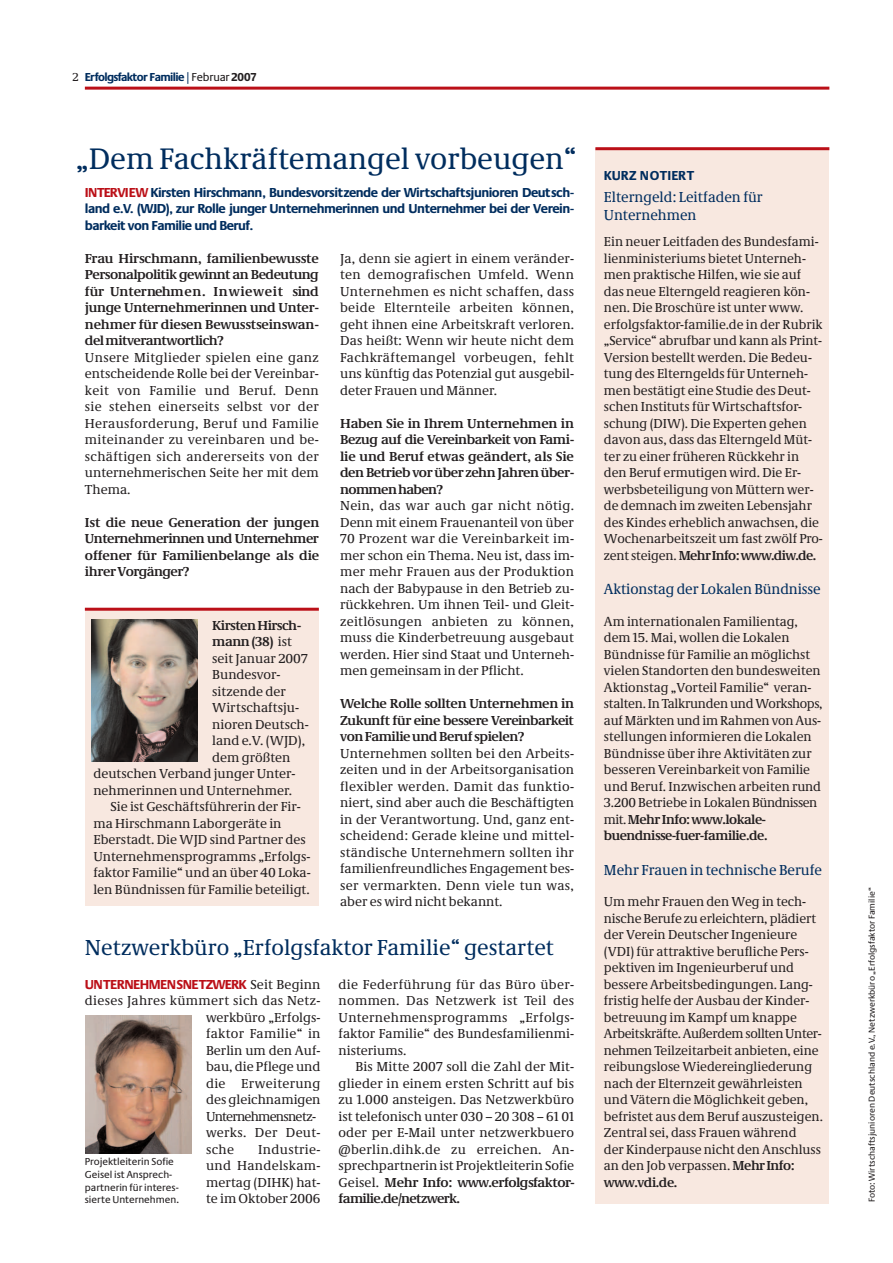
<style>
.page{position:relative;width:893px;height:1263px;background:#fff}
.page>*{position:absolute;margin:0;border:0;box-sizing:border-box;transform-origin:0 0}
.t1{font:30.75px "Neue Demos";color:#002d5e}
.t2{font:22.5px "Neue Demos";color:#002d5e}
.t3{font:15px/18px "Neue Demos";color:#002d5e}
.t4{font:13.5px/16.5px "Neue Demos";color:#231f20;text-align:justify}
.t5{font:700 13.5px/16.5px "Neue Demos";letter-spacing:-.03em;color:#231f20;text-align:justify}
.t6{font:700 13.5px/16.5px "Neue Praxis";letter-spacing:-.04em;color:#002d5e;text-align:justify}
.t7{font:700 13.5px "Neue Praxis";letter-spacing:-.04em;color:#bb1018}
.t8{font:700 13.5px "Neue Praxis";letter-spacing:.005em;color:#002d5e}
.t9{font:700 12px "Neue Praxis";letter-spacing:-.05em;color:#002d5e}
.t10{font:12px "Neue Demos";color:#231f20}
.t11{font:10.5px/12.6px "Neue Praxis";color:#231f20}
.t12{font:9px "Neue Praxis";color:#231f20}
.s1{font-weight:400;color:#231f20}
.s2{color:#231f20}
.s3{color:#bb1018}
.s4{font-weight:400}
.s5{font-family:"Neue Demos";font-weight:400;color:#231f20}
.s6{font-weight:700}
</style>
<div class="page">
<hr style="left:85px;top:87px;width:744px;height:3px;background:#bb1018">
<div style="left:595px;top:148px;width:234px;height:1055px;background:#f8e8e0"></div>
<hr style="left:595px;top:147px;width:234px;height:3px;background:#bb1018">
<div style="left:85px;top:610px;width:234px;height:296px;background:#f8e8e0"></div>
<img style="left:85px;top:1016px;width:106px;height:138px">
<img style="left:91px;top:619px;width:106px;height:142px">
<hr style="left:85px;top:608px;width:234px;height:3px;background:#bb1018">
<p class="t9" style="left:85px;top:73px;width:173px">Erfolgsfaktor Familie | <span class="s1">Februar</span> <span class="s2">2007</span></p>
<p class="t10" style="left:72px;top:73px;width:8px">2</p>
<h1 class="t1" style="left:76px;top:147px;width:502px">„Dem Fachkräftemangel vorbeugen“</h1>
<p class="t6" style="left:85px;top:185px;width:491px"><span class="s3">INTERVIEW</span> Kirsten Hirschmann, Bundesvorsitzende der Wirtschaftsjunioren Deutsch&shy;land e.V. (WJD), zur Rolle junger Unternehmerinnen und Unternehmer bei der Verein&shy;barkeit von Familie und Beruf.</p>
<p class="t5" style="left:85px;top:251px;width:235px">Frau Hirschmann, familienbewusste Personalpolitik gewinnt an Bedeutung für Unternehmen. Inwieweit sind junge Unternehmerinnen und Unter&shy;nehmer für diesen Bewusstseinswan&shy;del mitverantwortlich?</p>
<p class="t4" style="left:85px;top:350px;width:235px">Unsere Mitglieder spielen eine ganz entscheidende Rolle bei der Vereinbar&shy;keit von Familie und Beruf. Denn sie stehen einerseits selbst vor der Herausforderung, Beruf und Familie miteinander zu vereinbaren und be&shy;schäftigen sich andererseits von der unternehmerischen Seite her mit dem Thema.</p>
<p class="t5" style="left:85px;top:515px;width:236px">Ist die neue Generation der jungen Unternehmerinnen und Unternehmer offener für Familienbelange als die ihrer Vorgänger?</p>
<p class="t5" style="left:212px;top:618px;width:91px">Kirsten Hirsch-</p>
<p class="t5" style="left:212px;top:634px;width:81px">mann (38) <span class="s4">ist</span></p>
<p class="t4" style="left:212px;top:651px;width:97px">seit Januar 2007</p>
<p class="t4" style="left:212px;top:667px;width:70px">Bundesvor-</p>
<p class="t4" style="left:212px;top:684px;width:75px">sitzende der</p>
<p class="t4" style="left:212px;top:700px;width:88px">Wirtschaftsju-</p>
<p class="t4" style="left:212px;top:717px;width:98px">nioren Deutsch-</p>
<p class="t4" style="left:212px;top:733px;width:94px">land e.V. (WJD),</p>
<p class="t4" style="left:212px;top:750px;width:80px">dem größten</p>
<p class="t4" style="left:93px;top:766px;width:204px">deutschen Verband junger Unter-</p>
<p class="t4" style="left:93px;top:783px;width:200px">nehmerinnen und Unternehmer.</p>
<p class="t4" style="left:110px;top:799px;width:192px">Sie ist Geschäftsführerin der Fir-</p>
<p class="t4" style="left:93px;top:816px;width:190px">ma Hirschmann Laborgeräte in</p>
<p class="t4" style="left:93px;top:832px;width:214px">Eberstadt. Die WJD sind Partner des</p>
<p class="t4" style="left:93px;top:849px;width:219px">Unternehmensprogramms „Erfolgs-</p>
<p class="t4" style="left:93px;top:865px;width:219px">faktor Familie“ und an über 40 Loka-</p>
<p class="t4" style="left:93px;top:882px;width:218px">len Bündnissen für Familie beteiligt.</p>
<p class="t4" style="left:340px;top:251px;width:235px">Ja, denn sie agiert in einem veränder&shy;ten demografischen Umfeld. Wenn Unternehmen es nicht schaffen, dass beide Elternteile arbeiten können, geht ihnen eine Arbeitskraft verloren.<br>Das heißt: Wenn wir heute nicht dem Fachkräftemangel vorbeugen, fehlt uns künftig das Potenzial gut ausgebil&shy;deter Frauen und Männer.</p>
<p class="t5" style="left:340px;top:416px;width:235px">Haben Sie in Ihrem Unternehmen in Bezug auf die Vereinbarkeit von Fami&shy;lie und Beruf etwas geändert, als Sie den Betrieb vor über zehn Jahren über&shy;nommen haben?</p>
<p class="t4" style="left:340px;top:498px;width:235px">Nein, das war auch gar nicht nötig.<br>Denn mit einem Frauenanteil von über 70 Prozent war die Vereinbarkeit im&shy;mer schon ein Thema. Neu ist, dass im&shy;mer mehr Frauen aus der Produktion nach der Babypause in den Betrieb zu&shy;rückkehren. Um ihnen Teil- und Gleit&shy;zeitlösungen anbieten zu können, muss die Kinderbetreuung ausgebaut werden. Hier sind Staat und Unterneh&shy;men gemeinsam in der Pflicht.</p>
<p class="t5" style="left:340px;top:696px;width:235px">Welche Rolle sollten Unternehmen in Zukunft für eine bessere Vereinbarkeit von Familie und Beruf spielen?</p>
<p class="t4" style="left:340px;top:746px;width:235px">Unternehmen sollten bei den Arbeits&shy;zeiten und in der Arbeitsorganisation flexibler werden. Damit das funktio&shy;niert, sind aber auch die Beschäftigten in der Verantwortung. Und, ganz ent&shy;scheidend: Gerade kleine und mittel&shy;ständische Unternehmern sollten ihr familienfreundliches Engagement bes&shy;ser vermarkten. Denn viele tun was, aber es wird nicht bekannt.</p>
<h2 class="t2" style="left:85px;top:939px;width:470px">Netzwerkbüro „Erfolgsfaktor Familie“ gestartet</h2>
<p class="t7" style="left:85px;top:979px;width:237px">UNTERNEHMENSNETZWERK <span class="s5">Seit Beginn</span></p>
<p class="t4" style="left:206px;top:993px;width:116px;text-align:left;text-indent:-121px">dieses Jahres kümmert sich das Netz&shy;werkbüro „Erfolgs&shy;faktor Familie“ in<br>Berlin um den Auf&shy;bau, die Pflege und die Erweiterung des gleichnamigen<br>Unternehmensnetz&shy;werks. Der Deut&shy;sche</p>
<p class="t4" style="left:206px;top:1142px;width:116px;text-indent:52px">Industrie&shy;und Handelskam&shy;mertag (DIHK) hat&shy;te im Oktober 2006</p>
<p class="t11" style="left:85px;top:1156px;width:96px">Projektleiterin Sofie<br>Geisel ist Ansprech&shy;partnerin für interes&shy;sierte Unternehmen.</p>
<p class="t4" style="left:338px;top:977px;width:237px">die Federführung für das Büro über&shy;nommen. Das Netzwerk ist Teil des Unternehmensprogramms „Erfolgs&shy;faktor Familie“ des Bundesfamilienmi&shy;nisteriums.</p>
<p class="t4" style="left:338px;top:1059px;width:237px;text-indent:17px">Bis Mitte 2007 soll die Zahl der Mit&shy;glieder in einem ersten Schritt auf bis zu 1.000 ansteigen. Das Netzwerkbüro ist telefonisch unter 030 – 20 308 – 61 01 oder per E-Mail unter netzwerkbuero @berlin.dihk.de zu erreichen. An&shy;sprechpartnerin ist Projektleiterin Sofie Geisel. <span class="s6">Mehr Info: www.erfolgsfaktor&shy;familie.de/netzwerk.</span></p>
<p class="t8" style="left:604px;top:171px;width:92px">KURZ NOTIERT</p>
<p class="t3" style="left:604px;top:189px;width:160px">Elterngeld: Leitfaden für<br>Unternehmen</p>
<p class="t4" style="left:604px;top:234px;width:220px;text-align:left">Ein neuer Leitfaden des Bundesfami&shy;lienministeriums bietet Unterneh&shy;men praktische Hilfen, wie sie auf das neue Elterngeld reagieren kön&shy;nen. Die Broschüre ist unter www. erfolgsfaktor-familie.de in der Rubrik „Service“ abrufbar und kann als Print-Version bestellt werden. Die Bedeu&shy;tung des Elterngelds für Unterneh&shy;men bestätigt eine Studie des Deut&shy;schen Instituts für Wirtschaftsfor&shy;schung (DIW). Die Experten gehen davon aus, dass das Elterngeld Müt&shy;ter zu einer früheren Rückkehr in den Beruf ermutigen wird. Die Er&shy;werbsbeteiligung von Müttern wer&shy;de demnach im zweiten Lebensjahr des Kindes erheblich anwachsen, die Wochenarbeitszeit um fast zwölf Pro&shy;zent steigen. <span class="s6">Mehr Info: www.diw.de.</span></p>
<p class="t3" style="left:604px;top:581px;width:218px">Aktionstag der Lokalen Bündnisse</p>
<p class="t4" style="left:604px;top:614px;width:220px;text-align:left">Am internationalen Familientag, dem 15. Mai, wollen die Lokalen Bündnisse für Familie an möglichst vielen Standorten den bundesweiten Aktionstag „Vorteil Familie“ veran&shy;stalten. In Talkrunden und Workshops, auf Märkten und im Rahmen von Aus&shy;stellungen informieren die Lokalen Bündnisse über ihre Aktivitäten zur besseren Vereinbarkeit von Familie und Beruf. Inzwischen arbeiten rund 3.200 Betriebe in Lokalen Bündnissen mit. <span class="s6">Mehr Info: www.lokale&shy;buendnisse-fuer-familie.de.</span></p>
<p class="t3" style="left:604px;top:862px;width:220px">Mehr Frauen in technische Berufe</p>
<p class="t4" style="left:604px;top:894px;width:220px;text-align:left">Um mehr Frauen den Weg in tech&shy;nische Berufe zu erleichtern, plädiert der Verein Deutscher Ingenieure (VDI) für attraktive berufliche Pers&shy;pektiven im Ingenieurberuf und bessere Arbeitsbedingungen. Lang&shy;fristig helfe der Ausbau der Kinder&shy;betreuung im Kampf um knappe Arbeitskräfte. Außerdem sollten Unter&shy;nehmen Teilzeitarbeit anbieten, eine reibungslose Wiedereingliederung nach der Elternzeit gewährleisten und Vätern die Möglichkeit geben, befristet aus dem Beruf auszusteigen.<br>Zentral sei, dass Frauen während<br>der Kinderpause nicht den Anschluss an den Job verpassen. <span class="s6">Mehr Info: www.vdi.de.</span></p>
<p class="t12" style="left:868px;top:1202px;width:317px;rotate:-90deg">Foto: Wirtschaftsjunioren Deutschland e.V., Netzwerkbüro „Erfolgsfaktor Familie“</p>
</div>
